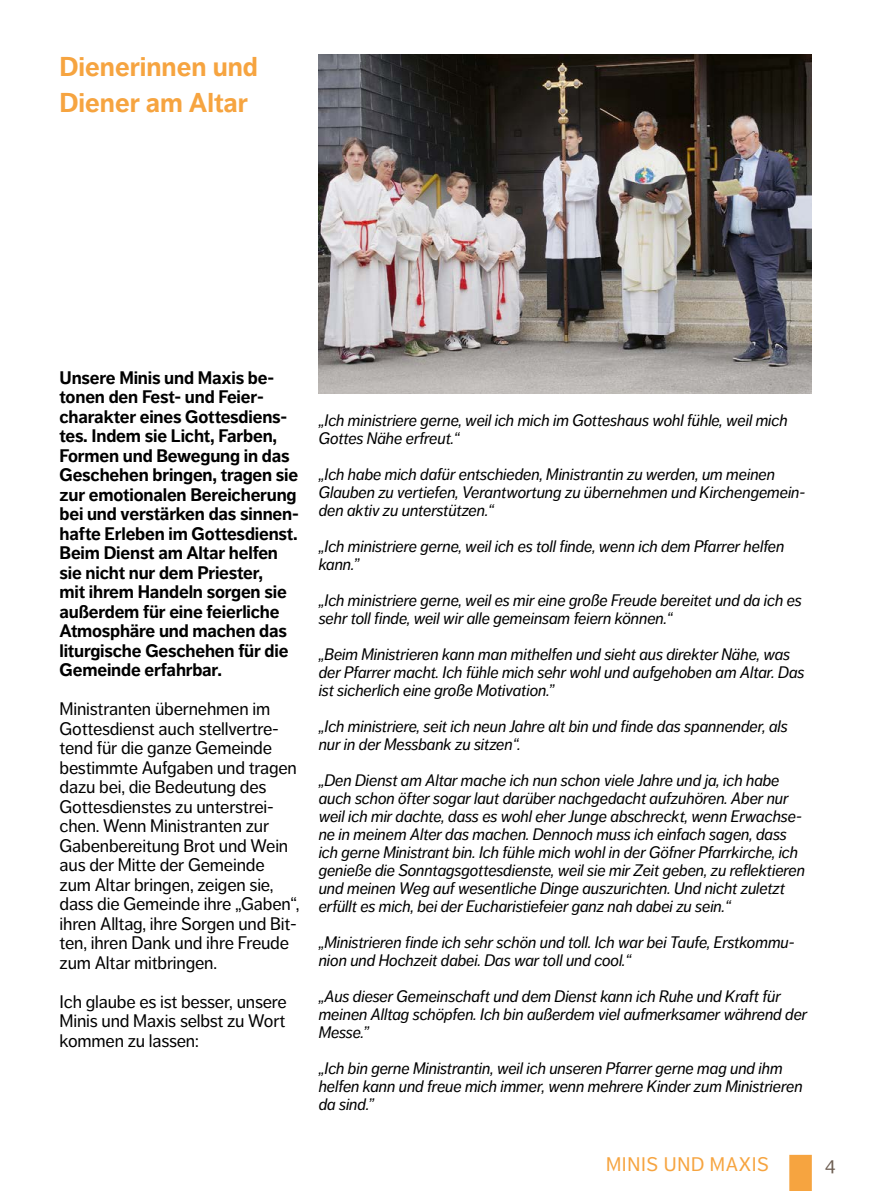
<style>
.page{position:relative;width:893px;height:1191px;background:#fff}
.page>*{position:absolute;margin:0;border:0;box-sizing:border-box;transform-origin:0 0}
.t1{font:700 27px/36px "Dagny Pro";color:#f6a440}
.t2{font:19.5px "Dagny Pro";letter-spacing:.035em;color:#f6a440}
.t3{font:19.5px "Dagny Pro";color:#6d5e52}
.t4{font:18px/19.5px "Dagny Pro";letter-spacing:-.01em;color:#000}
.t5{font:700 18px/19.5px "Dagny Pro";letter-spacing:-.01em;color:#000}
.t6{font:italic 16.5px/18px "Dagny Pro";letter-spacing:-.01em;color:#000}
</style>
<div class="page">
<div style="left:789px;top:1154px;width:23px;height:37px;background:#f6a440"></div>
<img style="left:319px;top:54px;width:493px;height:339px">
<h1 class="t1" style="left:60px;top:49px;width:200px">Dienerinnen und<br>Diener am Altar</h1>
<p class="t5" style="left:60px;top:368px;width:241px">Unsere Minis und Maxis be&shy;tonen den Fest- und Feier&shy;charakter eines Gottesdiens&shy;tes. Indem sie Licht, Farben,<br>Formen und Bewegung in das<br>Geschehen bringen, tragen sie zur emotionalen Bereicherung bei und verstärken das sinnen&shy;hafte Erleben im Gottesdienst.<br>Beim Dienst am Altar helfen sie nicht nur dem Priester,<br>mit ihrem Handeln sorgen sie außerdem für eine feierliche<br>Atmosphäre und machen das liturgische Geschehen für die<br>Gemeinde erfahrbar.</p>
<p class="t4" style="left:60px;top:699px;width:241px">Ministranten übernehmen im<br>Gottesdienst auch stellvertre&shy;tend für die ganze Gemeinde bestimmte Aufgaben und tragen dazu bei, die Bedeutung des<br>Gottesdienstes zu unterstrei&shy;chen. Wenn Ministranten zur<br>Gabenbereitung Brot und Wein aus der Mitte der Gemeinde zum Altar bringen, zeigen sie, dass die Gemeinde ihre „Gaben“, ihren Alltag, ihre Sorgen und Bit&shy;ten, ihren Dank und ihre Freude zum Altar mitbringen.</p>
<p class="t4" style="left:60px;top:991px;width:229px;text-align:justify">Ich glaube es ist besser, unsere Minis und Maxis selbst zu Wort kommen zu lassen:</p>
<p class="t6" style="left:319px;top:411px;width:471px">„Ich ministriere gerne, weil ich mich im Gotteshaus wohl fühle, weil mich<br>Gottes Nähe erfreut.“</p>
<p class="t6" style="left:319px;top:465px;width:488px">„Ich habe mich dafür entschieden, Ministrantin zu werden, um meinen<br>Glauben zu vertiefen, Verantwortung zu übernehmen und Kirchengemein&shy;den aktiv zu unterstützen.“</p>
<p class="t6" style="left:319px;top:537px;width:467px">„Ich ministriere gerne, weil ich es toll finde, wenn ich dem Pfarrer helfen kann.”</p>
<p class="t6" style="left:319px;top:591px;width:485px">„Ich ministriere gerne, weil es mir eine große Freude bereitet und da ich es sehr toll finde, weil wir alle gemeinsam feiern können.“</p>
<p class="t6" style="left:319px;top:645px;width:487px">„Beim Ministrieren kann man mithelfen und sieht aus direkter Nähe, was der Pfarrer macht. Ich fühle mich sehr wohl und aufgehoben am Altar. Das ist sicherlich eine große Motivation.”</p>
<p class="t6" style="left:319px;top:717px;width:471px">„Ich ministriere, seit ich neun Jahre alt bin und finde das spannender, als nur in der Messbank zu sitzen“.</p>
<p class="t6" style="left:319px;top:771px;width:488px">„Den Dienst am Altar mache ich nun schon viele Jahre und ja, ich habe auch schon öfter sogar laut darüber nachgedacht aufzuhören. Aber nur weil ich mir dachte, dass es wohl eher Junge abschreckt, wenn Erwachse&shy;ne in meinem Alter das machen. Dennoch muss ich einfach sagen, dass ich gerne Ministrant bin. Ich fühle mich wohl in der Göfner Pfarrkirche, ich genieße die Sonntagsgottesdienste, weil sie mir Zeit geben, zu reflektieren und meinen Weg auf wesentliche Dinge auszurichten. Und nicht zuletzt erfüllt es mich, bei der Eucharistiefeier ganz nah dabei zu sein.“</p>
<p class="t6" style="left:319px;top:933px;width:477px">„Ministrieren finde ich sehr schön und toll. Ich war bei Taufe, Erstkommu&shy;nion und Hochzeit dabei. Das war toll und cool.“</p>
<p class="t6" style="left:319px;top:987px;width:490px">„Aus dieser Gemeinschaft und dem Dienst kann ich Ruhe und Kraft für meinen Alltag schöpfen. Ich bin außerdem viel aufmerksamer während der<br>Messe.”</p>
<p class="t6" style="left:319px;top:1059px;width:486px">„Ich bin gerne Ministrantin, weil ich unseren Pfarrer gerne mag und ihm helfen kann und freue mich immer, wenn mehrere Kinder zum Ministrieren da sind.”</p>
<p class="t2" style="left:606px;top:1152px;width:164px">MINIS UND MAXIS</p>
<p class="t3" style="left:825px;top:1152px;width:12px">4</p>
</div>
